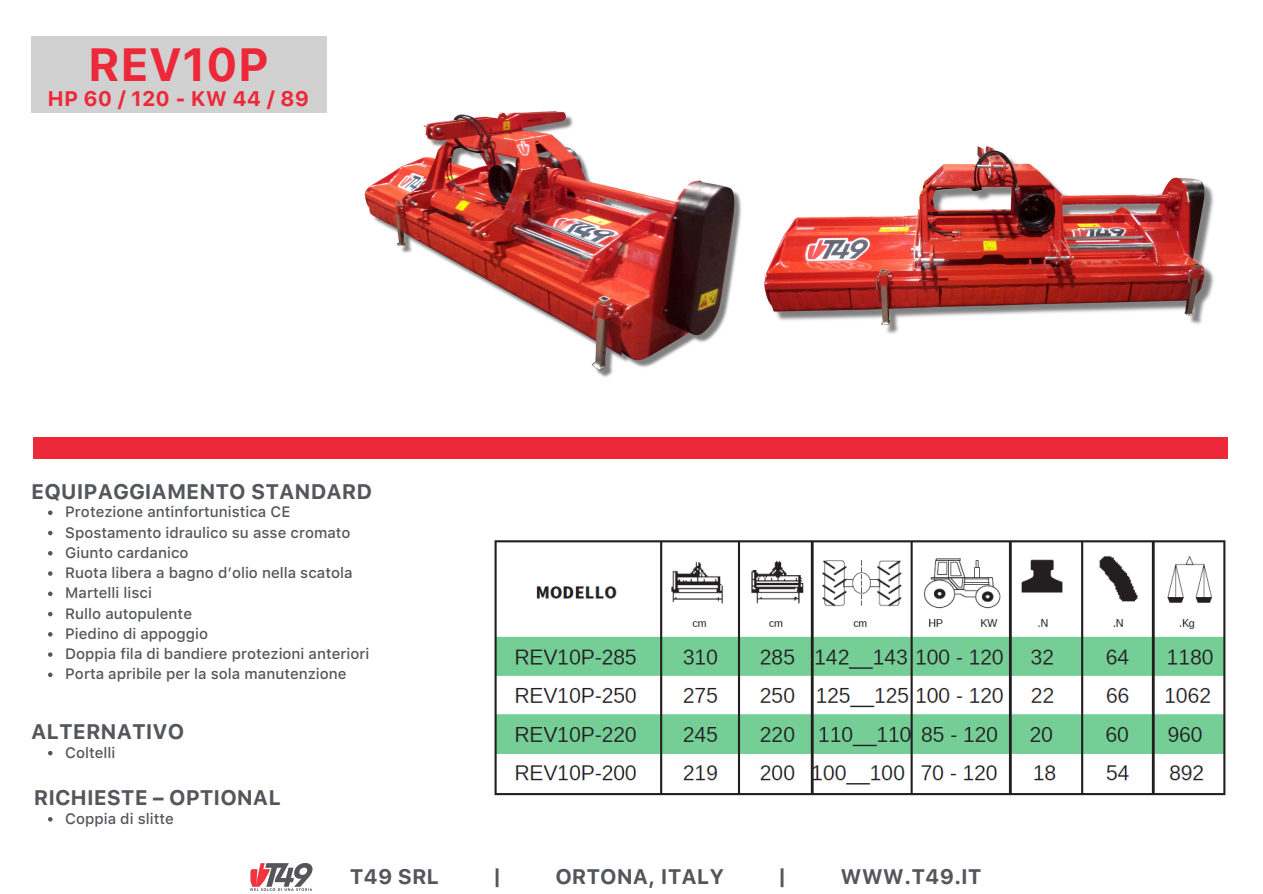
<style>
.page{position:relative;width:1263px;height:894px;background:#fff}
.page>*{position:absolute;margin:0;border:0;box-sizing:border-box;transform-origin:0 0}
.t1{font:700 46.35px "SF Pro Text";color:#ed2939}
.t2{font:700 21px "SF Pro Text";color:#53565a}
.t3{font:700 21px "SF Pro Text";color:#ed2939}
.t4{font:500 15px/20.2px "SF Pro Text";color:#53565a}
</style>
<div class="page">
<div style="left:34px;top:437px;width:1194px;height:21px;background:#ed2939"></div>
<svg style="left:48px;top:817px;width:5px;height:4px"></svg>
<svg style="left:48px;top:510px;width:5px;height:5px"></svg>
<svg style="left:48px;top:530px;width:5px;height:5px"></svg>
<svg style="left:48px;top:551px;width:5px;height:4px"></svg>
<svg style="left:48px;top:571px;width:5px;height:4px"></svg>
<svg style="left:48px;top:591px;width:5px;height:5px"></svg>
<svg style="left:48px;top:611px;width:5px;height:5px"></svg>
<svg style="left:48px;top:632px;width:5px;height:4px"></svg>
<svg style="left:48px;top:652px;width:5px;height:4px"></svg>
<svg style="left:48px;top:672px;width:5px;height:5px"></svg>
<img style="left:250px;top:863px;width:63px;height:28px">
<div style="left:31px;top:37px;width:296px;height:76px;background:#d1d1d1"></div>
<img style="left:741px;top:146px;width:487px;height:313px">
<img style="left:364px;top:111px;width:380px;height:317px">
<svg style="left:48px;top:750px;width:5px;height:5px"></svg>
<img style="left:494px;top:540px;width:732px;height:256px">
<h1 class="t1" style="left:88px;top:37px;width:183px">REV10P</h1>
<h2 class="t3" style="left:48px;top:86px;width:263px">HP60/120-KW44/89</h2>
<h2 class="t2" style="left:31px;top:479px;width:342px">EQUIPAGGIAMENTO STANDARD</h2>
<p class="t4" style="left:65px;top:501px;width:306px">Protezione antinfortunistica CE<br>Spostamento idraulico su asse cromato<br>Giunto cardanico<br>Ruota libera a bagno dʼolio nella scatola<br>Martelli lisci<br>Rullo autopulente<br>Piedino di appoggio<br>Doppia fila di bandiere protezioni anteriori<br>Porta apribile per la sola manutenzione</p>
<h2 class="t2" style="left:31px;top:719px;width:155px">ALTERNATIVO</h2>
<p class="t4" style="left:65px;top:742px;width:52px">Coltelli</p>
<h2 class="t2" style="left:34px;top:785px;width:249px">RICHIESTE – OPTIONAL</h2>
<p class="t4" style="left:65px;top:808px;width:110px">Coppia di slitte</p>
<h2 class="t2" style="left:350px;top:863px;width:91px">T49 SRL</h2>
<h2 class="t2" style="left:493px;top:863px;width:10px">|</h2>
<h2 class="t2" style="left:555px;top:863px;width:170px">ORTONA, ITALY</h2>
<h2 class="t2" style="left:778px;top:863px;width:10px">|</h2>
<h2 class="t2" style="left:841px;top:863px;width:143px">WWW.T49.IT</h2>
</div>
